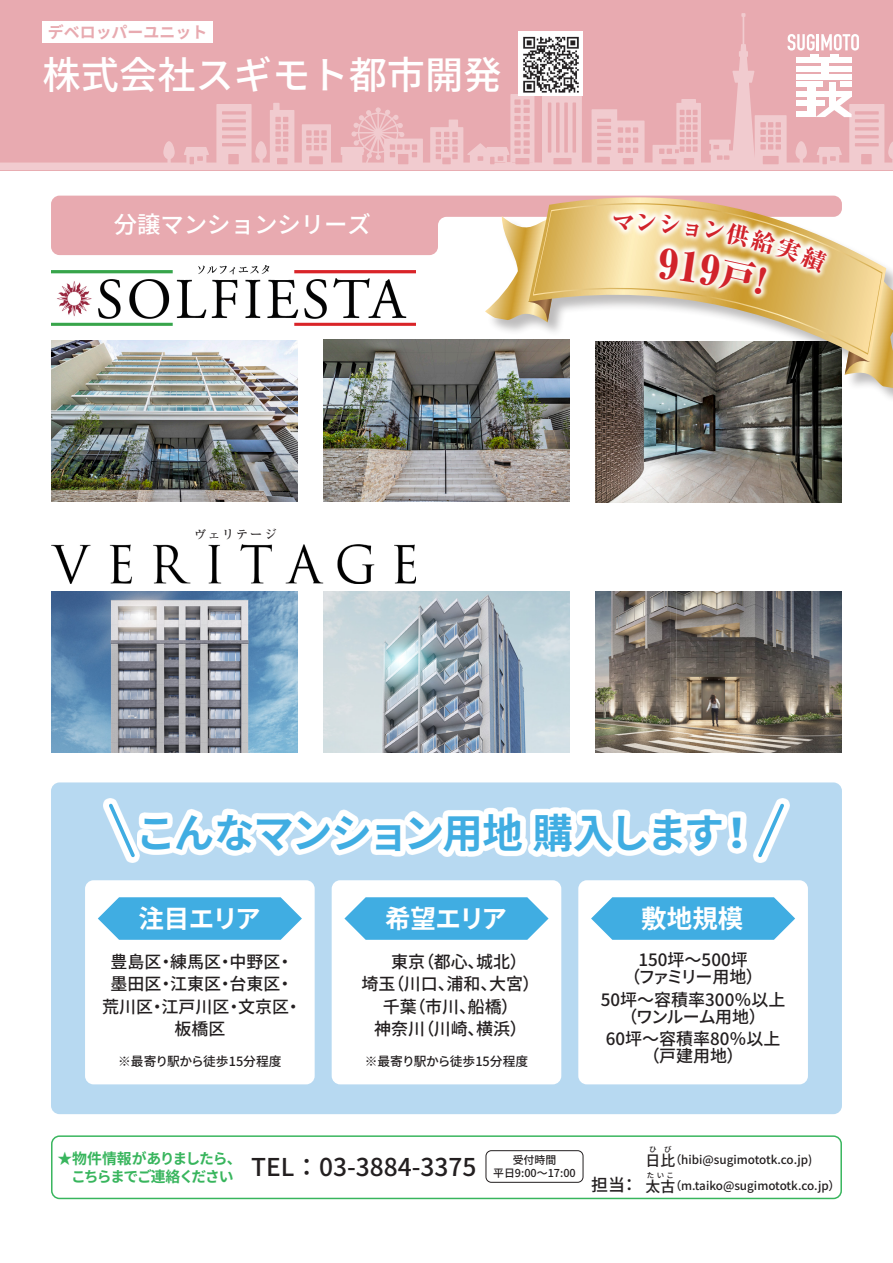
<style>
.page{position:relative;width:893px;height:1263px;background:#fff}
.page>*{position:absolute;margin:0;border:0;box-sizing:border-box;transform-origin:0 0}
.小帯小見出し{font:700 40.5px "Noto Sans CJ Kjp";letter-spacing:-.055em;color:#40ade2}
.t1{font:500 38.25px "Noto Sans CJ Kjp";color:#fff}
.リード{font:700 25.5px "Noto Sans CJ Kjp";letter-spacing:-.02em;color:#fff}
.会社名{font:500 24.6px "Noto Sans CJ Kjp";color:#231f20}
.小帯小見出し-2{font:500 23.4px "Noto Sans CJ Kjp";color:#fff}
.t2{font:800 23.4px "Ryumin Pro";color:#d1232a}
.リード-2{font:500 16.95px "Noto Sans CJ Kjp";color:#231f20}
.リード-3{font:500 16.95px "Noto Sans CJ Kjp";letter-spacing:-.14em;color:#231f20}
.リード-4{font:500 16.95px "Noto Sans CJ Kjp";letter-spacing:-.05em;color:#231f20}
.会社名-2{font:500 16.95px "Noto Sans CJ Kjp";color:#231f20}
.t3{font:700 15.9px "Noto Sans CJ Kjp";color:#e8aab0}
.キャプション大{font:700 14.85px "Noto Sans CJ Kjp";letter-spacing:-.05em;color:#38b55d}
.キャプション大-2{font:700 14.85px "Noto Sans CJ Kjp";letter-spacing:-.095em;color:#38b55d}
.会社名-3{font:500 14.85px "Noto Sans CJ Kjp";color:#231f20}
.リード-5{font:500 12.75px "Noto Sans CJ Kjp";color:#231f20}
.t4{font:500 12.75px "Ryumin Pro";letter-spacing:.1em;color:#231f20}
.会社名-4{font:500 11.7px "Noto Sans CJ Kjp";color:#231f20}
.本文{font:500 10.95px "Noto Sans CJ Kjp";color:#231f20}
.会社名-5{font:500 7.5px "Noto Sans CJ Kjp";color:#231f20}
</style>
<div class="page">
<div style="left:0;top:0;width:893px;height:170px;background:#e8aab0"></div>
<svg style="left:0;top:13px;width:893px;height:157px"></svg>
<svg style="left:787px;top:34px;width:72px;height:17px"></svg>
<div style="left:796px;top:58px;width:56px;height:5px;background:#fff"></div>
<div style="left:821px;top:61px;width:7px;height:17px;background:#fff"></div>
<div style="left:830px;top:82px;width:6px;height:25px;background:#fff"></div>
<div style="left:807px;top:86px;width:9px;height:31px;background:#fff"></div>
<div style="left:811px;top:54px;width:8px;height:7px;background:#fff"></div>
<div style="left:830px;top:54px;width:9px;height:7px;background:#fff"></div>
<div style="left:796px;top:66px;width:56px;height:5px;background:#fff"></div>
<div style="left:796px;top:74px;width:56px;height:6px;background:#fff"></div>
<div style="left:796px;top:82px;width:26px;height:5px;background:#fff"></div>
<div style="left:840px;top:82px;width:12px;height:5px;background:#fff"></div>
<div style="left:796px;top:91px;width:19px;height:5px;background:#fff"></div>
<div style="left:815px;top:91px;width:37px;height:5px;background:#fff"></div>
<div style="left:796px;top:100px;width:29px;height:6px;background:#fff"></div>
<div style="left:796px;top:111px;width:20px;height:6px;background:#fff"></div>
<svg style="left:816px;top:96px;width:36px;height:21px"></svg>
<img style="left:519px;top:32px;width:64px;height:64px">
<svg style="left:51px;top:196px;width:551px;height:59px;background:#e9afb5"></svg>
<img style="left:51px;top:340px;width:247px;height:162px">
<img style="left:51px;top:591px;width:247px;height:162px">
<img style="left:323px;top:340px;width:247px;height:161px">
<img style="left:323px;top:591px;width:247px;height:162px">
<img style="left:595px;top:405px;width:247px;height:98px">
<img style="left:595px;top:591px;width:247px;height:162px">
<img style="left:51px;top:266px;width:364px;height:60px">
<img style="left:51px;top:544px;width:364px;height:39px">
<div style="left:486px;top:198px;width:407px;height:207px;background:#231f20;opacity:.3"></div>
<svg style="left:485px;top:215px;width:44px;height:107px"></svg>
<svg style="left:845px;top:276px;width:48px;height:112px;background:#dabf83"></svg>
<svg style="left:529px;top:197px;width:357px;height:165px"></svg>
<svg style="left:533px;top:202px;width:349px;height:153px"></svg>
<div style="left:43px;top:21px;width:170px;height:22px;background:#fff"></div>
<div style="left:51px;top:782px;width:791px;height:332px;background:#b7d9f1;border-radius:9px"></div>
<div style="left:85px;top:880px;width:230px;height:204px;background:#fff;border-radius:9px"></div>
<div style="left:332px;top:880px;width:229px;height:204px;background:#fff;border-radius:9px"></div>
<div style="left:578px;top:880px;width:230px;height:204px;background:#fff;border-radius:9px"></div>
<svg style="left:98px;top:897px;width:204px;height:43px;background:#55b6e5"></svg>
<svg style="left:344px;top:897px;width:205px;height:43px;background:#56b6e5"></svg>
<svg style="left:591px;top:897px;width:204px;height:43px;background:#55b6e5"></svg>
<svg style="left:103px;top:798px;width:687px;height:65px;fill:#fefefe"></svg>
<svg style="left:106px;top:801px;width:32px;height:59px"></svg>
<svg style="left:755px;top:801px;width:32px;height:59px"></svg>
<div style="left:51px;top:1135px;width:791px;height:64px;border:1px solid #38b55d;border-radius:8px"></div>
<div style="left:486px;top:1150px;width:97px;height:33px;border:1px solid #231f20;border-radius:5px"></div>
<svg style="left:602px;top:195px;width:236px;height:111px"></svg>
<p class="t3" style="left:48px;top:23px;width:161px">デベロッパーユニット</p>
<p class="t1" style="left:43px;top:53px;width:461px">株式会社スギモト都市開発</p>
<p class="小帯小見出し-2" style="left:114px;top:211px;width:259px">分譲マンションシリーズ</p>
<h3 class="t2" style="left:612px;top:204px;width:25px">マ</h3>
<p class="t4" style="left:194px;top:524px;width:84px">ヴェリテージ</p>
<p class="小帯小見出し" style="left:136px;top:810px;width:590px">こんなマンション用地購入します</p>
<p class="小帯小見出し" style="left:716px;top:810px;width:42px">!</p>
<p class="リード" style="left:138px;top:904px;width:124px">注目エリア</p>
<p class="リード" style="left:385px;top:904px;width:124px">希望エリア</p>
<p class="リード" style="left:641px;top:904px;width:104px">敷地規模</p>
<p class="リード-2" style="left:111px;top:952px;width:53px">豊島区</p>
<p class="リード-2" style="left:170px;top:952px;width:53px">練馬区</p>
<p class="リード-2" style="left:230px;top:952px;width:53px">中野区</p>
<p class="リード-2" style="left:157px;top:952px;width:19px">・</p>
<p class="リード-2" style="left:217px;top:952px;width:19px">・</p>
<p class="リード-2" style="left:276px;top:952px;width:19px">・</p>
<p class="リード-2" style="left:417px;top:952px;width:69px">（都心、</p>
<p class="リード-2" style="left:476px;top:952px;width:52px">城北(</p>
<p class="リード-2" style="left:374px;top:952px;width:53px">　東京</p>
<p class="リード-2" style="left:230px;top:974px;width:53px">台東区</p>
<p class="リード-2" style="left:170px;top:974px;width:53px">江東区</p>
<p class="リード-2" style="left:111px;top:974px;width:53px">墨田区</p>
<p class="リード-2" style="left:157px;top:974px;width:19px">・</p>
<p class="リード-2" style="left:217px;top:974px;width:19px">・</p>
<p class="リード-2" style="left:276px;top:974px;width:19px">・</p>
<p class="リード-2" style="left:388px;top:974px;width:69px">（川口、</p>
<p class="リード-2" style="left:489px;top:974px;width:52px">大宮(</p>
<p class="リード-2" style="left:446px;top:974px;width:52px">浦和、</p>
<p class="リード-2" style="left:361px;top:974px;width:36px">埼玉</p>
<p class="リード-2" style="left:238px;top:997px;width:53px">文京区</p>
<p class="リード-2" style="left:102px;top:997px;width:53px">荒川区</p>
<p class="リード-2" style="left:162px;top:997px;width:70px">江戸川区</p>
<p class="リード-2" style="left:149px;top:997px;width:19px">・</p>
<p class="リード-2" style="left:225px;top:997px;width:19px">・</p>
<p class="リード-2" style="left:285px;top:997px;width:19px">・</p>
<p class="リード-2" style="left:409px;top:997px;width:69px">（市川、</p>
<p class="リード-2" style="left:468px;top:997px;width:52px">船橋(</p>
<p class="リード-2" style="left:383px;top:997px;width:36px">千葉</p>
<p class="リード-2" style="left:174px;top:1019px;width:53px">板橋区</p>
<p class="リード-2" style="left:417px;top:1019px;width:69px">（川崎、</p>
<p class="リード-2" style="left:476px;top:1019px;width:52px">横浜(</p>
<p class="リード-2" style="left:374px;top:1019px;width:53px">神奈川</p>
<p class="リード-5" style="left:118px;top:1054px;width:165px">※最寄り駅から徒歩15分程度</p>
<p class="リード-5" style="left:365px;top:1054px;width:165px">※最寄り駅から徒歩15分程度</p>
<p class="リード-2" style="left:638px;top:951px;width:111px">150坪～500坪</p>
<p class="リード-3" style="left:623px;top:968px;width:141px">（ファミリー用地(</p>
<p class="リード-2" style="left:601px;top:990px;width:186px">50坪～容積率300％以上</p>
<p class="リード-4" style="left:621px;top:1007px;width:147px">（ワンルーム用地(</p>
<p class="リード-2" style="left:606px;top:1029px;width:176px">60坪～容積率80％以上</p>
<p class="リード-2" style="left:643px;top:1046px;width:102px">（戸建用地(</p>
<p class="キャプション大" style="left:57px;top:1150px;width:186px">★物件情報がありましたら、</p>
<p class="キャプション大-2" style="left:57px;top:1168px;width:178px">　こちらまでご連絡ください</p>
<p class="本文" style="left:513px;top:1153px;width:45px">受付時間</p>
<p class="会社名" style="left:251px;top:1153px;width:227px">TEL：03-3884-3375</p>
<p class="本文" style="left:493px;top:1167px;width:84px">平日9:00~17:00</p>
<p class="会社名-2" style="left:591px;top:1175px;width:36px">担当</p>
<p class="会社名-2" style="left:621px;top:1175px;width:19px">：</p>
<p class="会社名-5" style="left:649px;top:1144px;width:9px">ひ</p>
<p class="会社名-5" style="left:664px;top:1144px;width:9px">び</p>
<p class="会社名-3" style="left:645px;top:1152px;width:31px">日比</p>
<p class="会社名-4" style="left:670px;top:1153px;width:144px">（hibi@sugimototk.co.jp(</p>
<p class="会社名-5" style="left:647px;top:1170px;width:29px">たいこ</p>
<p class="会社名-3" style="left:645px;top:1178px;width:31px">太古</p>
<p class="会社名-4" style="left:670px;top:1179px;width:172px">（m.taiko@sugimototk.co.jp(</p>
</div>
